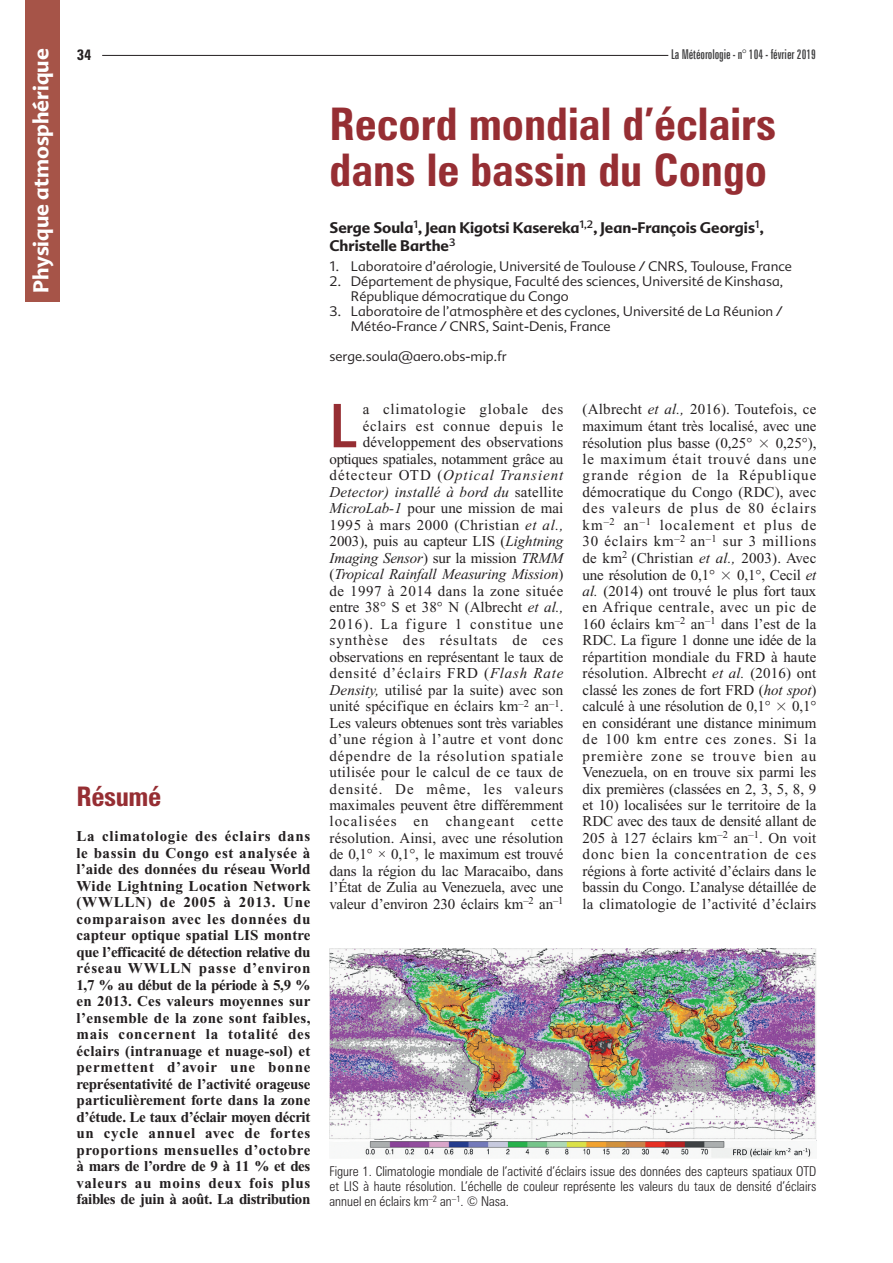
<style>
.page{position:relative;width:893px;height:1263px;background:#fff}
.page>*{position:absolute;margin:0;border:0;box-sizing:border-box;transform-origin:0 0}
.t1{font:500 condensed 64.95px "Franklin Gothic";color:#962e33}
.t2{font:700 condensed 45px/46.5px "Zurich BT";color:#962e33}
.t3{font:700 condensed 27px "Zurich BT";letter-spacing:-.015em;color:#962e33}
.t4{font:700 21px "Advert";color:#fff}
.t5{font:15px/16.5px "Times New Roman";letter-spacing:.01em;color:#231f20;text-align:right}
.t6{font:700 15px/16.5px "Times New Roman";letter-spacing:-.025em;color:#231f20;text-align:justify}
.t7{font:700 15px/18px "Advert";color:#231f20}
.t8{font:700 condensed 15px "Zurich BT";color:#231f20}
.t9{font:300 13.5px/15px "Advert";color:#231f20}
.t10{font:300 condensed 13.5px/15px "Zurich BT";color:#231f20;text-align:justify}
.t11{font:extra-condensed 13.5px "Zurich BT";color:#3e3e3f}
.s1{font-style:italic}
.s2{font-family:"Zurich BT";font-weight:300;font-stretch:condensed}
</style>
<div class="page">
<hr style="left:102px;top:55px;width:566px;height:1px;background:#231f20">
<div style="left:26px;top:0;width:34px;height:302px;background:#a65448"></div>
<img style="left:330px;top:948px;width:486px;height:210px">
<h3 class="t4" style="left:29px;top:293px;width:246px;rotate:-90deg">Physique atmosphérique</h3>
<p class="t8" style="left:77px;top:49px;width:16px">34</p>
<p class="t11" style="left:671px;top:49px;width:146px">La Météorologie - n° 104 - février 2019</p>
<h3 class="t3" style="left:77px;top:786px;width:86px">Résumé</h3>
<p class="t6" style="left:77px;top:830px;width:235px">La climatologie des éclairs dans le bassin du Congo est analysée à l’aide des données du réseau World Wide Lightning Location Network (WWLLN) de 2005 à 2013. Une comparaison avec les données du capteur optique spatial LIS montre que l’efficacité de détection relative du réseau WWLLN passe d’environ 1,7 % au début de la période à 5,9 % en 2013. Ces valeurs moyennes sur l’ensemble de la zone sont faibles, mais concernent la totalité des éclairs (intranuage et nuage-sol) et permettent d’avoir une bonne représentativité de l’activité orageuse particulièrement forte dans la zone d’étude. Le taux d’éclair moyen décrit un cycle annuel avec de fortes proportions mensuelles d’octobre à mars de l’ordre de 9 à 11 % et des valeurs au moins deux fois plus faibles de juin à août. La distribution</p>
<h2 class="t2" style="left:330px;top:104px;width:448px">Record mondial d’éclairs dans le bassin du Congo</h2>
<p class="t7" style="left:330px;top:219px;width:436px">Serge Soula<sup>1</sup>, Jean Kigotsi Kasereka<sup>1,2</sup>, Jean-François Georgis<sup>1</sup>,<br>Christelle Barthe<sup>3</sup></p>
<p class="t9" style="left:330px;top:259px;width:464px">1. Laboratoire d’aérologie, Université de Toulouse / CNRS, Toulouse, France</p>
<p class="t9" style="left:351px;top:274px;width:434px;text-indent:-21px">2. Département de physique, Faculté des sciences, Université de Kinshasa,<br>République démocratique du Congo</p>
<p class="t9" style="left:351px;top:304px;width:433px;text-indent:-21px">3. Laboratoire de l’atmosphère et des cyclones, Université de La Réunion /<br>Météo-France / CNRS, Saint-Denis, France</p>
<p class="t9" style="left:330px;top:349px;width:179px">serge.soula@aero.obs-mip.fr</p>
<p class="t5" style="left:330px;top:402px;width:235px">a climatologie globale des éclairs est connue depuis le développement des observations optiques spatiales, notamment grâce au détecteur OTD (<span class="s1">Optical Transient Detector) installé à bord du</span> satellite <span class="s1">MicroLab-1</span> pour une mission de mai 1995 à mars 2000 (Christian <span class="s1">et al., </span>2003), puis au capteur LIS (<span class="s1">Lightning Imaging Sensor</span>) sur la mission <span class="s1">TRMM </span>(<span class="s1">Tropical Rainfall Measuring Mission</span>) de 1997 à 2014 dans la zone située entre 38° S et 38° N (Albrecht <span class="s1">et al., </span>2016). La figure 1 constitue une synthèse des résultats de ces observations en représentant le taux de densité d’éclairs FRD (<span class="s1">Flash Rate Density,</span> utilisé par la suite) avec son unité spécifique en éclairs km<sup>–2</sup> an<sup>–1</sup>.<br>Les valeurs obtenues sont très variables d’une région à l’autre et vont donc dépendre de la résolution spatiale utilisée pour le calcul de ce taux de densité. De même, les valeurs maximales peuvent être différemment localisées en changeant cette résolution. Ainsi, avec une résolution de 0,1° × 0,1°, le maximum est trouvé dans la région du lac Maracaibo, dans l’État de Zulia au Venezuela, avec une valeur d’environ 230 éclairs km<sup>–2</sup> an<sup>–1</sup></p>
<p class="t5" style="left:583px;top:402px;width:235px;text-align:justify">(Albrecht <span class="s1">et al.,</span> 2016). Toutefois, ce maximum étant très localisé, avec une résolution plus basse (0,25° <span class="s2">×</span> 0,25°), le maximum était trouvé dans une grande région de la République démocratique du Congo (RDC), avec des valeurs de plus de 80 éclairs km<sup>–2</sup> an<sup>–1</sup> localement et plus de 30 éclairs km<sup>–2</sup> an<sup>–1</sup> sur 3 millions de km<sup>2</sup> (Christian <span class="s1">et al.,</span> 2003). Avec une résolution de 0,1° <span class="s2">×</span> 0,1°, Cecil <span class="s1">et al.</span> (2014) ont trouvé le plus fort taux en Afrique centrale, avec un pic de 160 éclairs km<sup>–2</sup> an<sup>–1</sup> dans l’est de la RDC. La figure 1 donne une idée de la répartition mondiale du FRD à haute résolution. Albrecht <span class="s1">et al.</span> (2016) ont classé les zones de fort FRD (<span class="s1">hot spot</span>) calculé à une résolution de 0,1° <span class="s2">×</span> 0,1° en considérant une distance minimum de 100 km entre ces zones. Si la première zone se trouve bien au Venezuela, on en trouve six parmi les dix premières (classées en 2, 3, 5, 8, 9 et 10) localisées sur le territoire de la RDC avec des taux de densité allant de 205 à 127 éclairs km<sup>–2</sup> an<sup>–1</sup>. On voit donc bien la concentration de ces régions à forte activité d’éclairs dans le bassin du Congo. L’analyse détaillée de la climatologie de l’activité d’éclairs</p>
<h1 class="t1" style="left:330px;top:404px;width:28px">L</h1>
<p class="t10" style="left:330px;top:1165px;width:488px">Figure 1. Climatologie mondiale de l’activité d’éclairs issue des données des capteurs spatiaux OTD et LIS à haute résolution. L’échelle de couleur représente les valeurs du taux de densité d’éclairs annuel en éclairs km<sup>–2</sup> an<sup>–1</sup>. © Nasa.</p>
</div>
